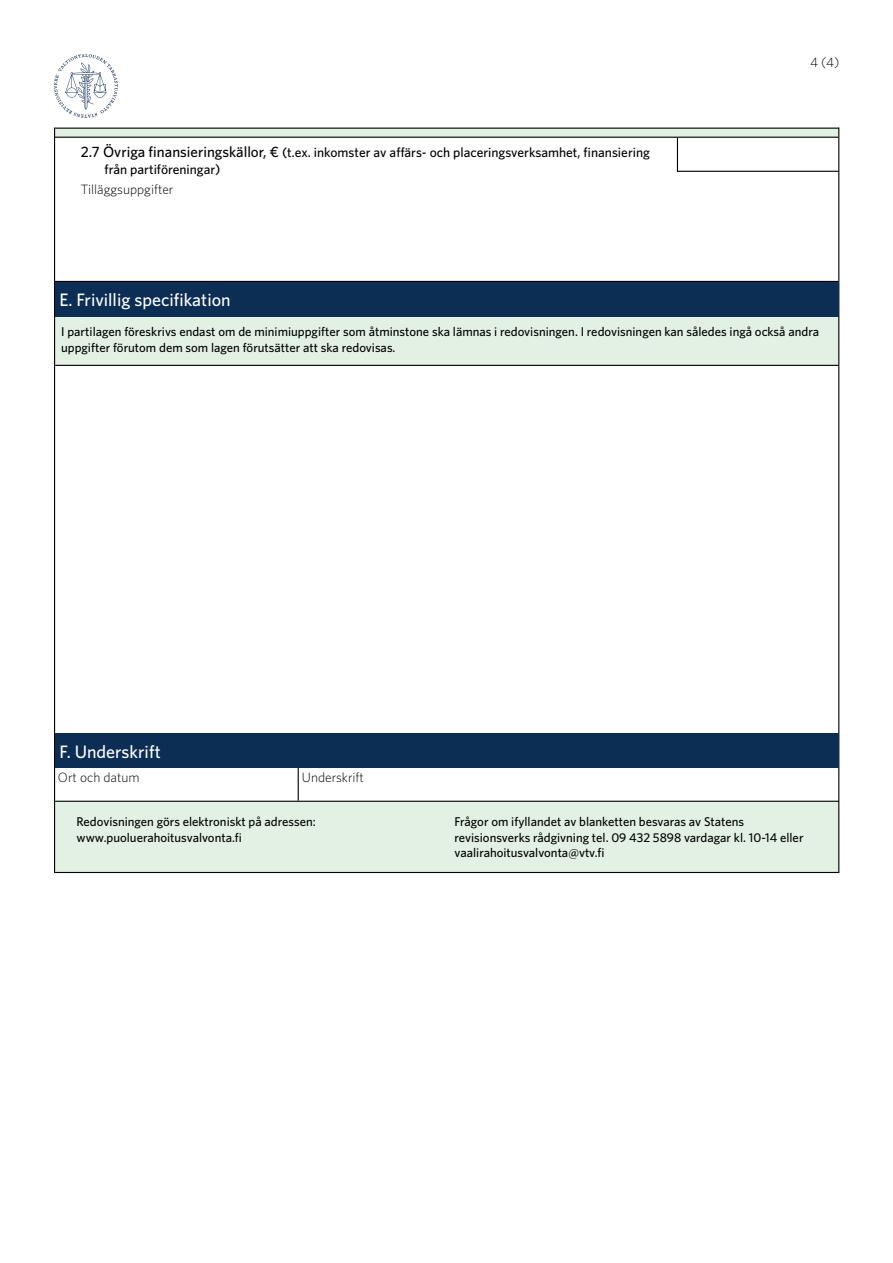
<style>
.page{position:relative;width:893px;height:1263px;background:#fff}
.page>*{position:absolute;margin:0;border:0;box-sizing:border-box;transform-origin:0 0}
.t1{font:500 18px "Whitney";color:#fff}
.t2{font:500 13.5px/16.2px "Whitney";color:#000}
.t3{font:300 13.5px "Whitney";color:#000}
.t4{font:500 12.75px/15.3px "Whitney";color:#000}
.s1{font-size:15px}
</style>
<div class="page">
<div style="left:55px;top:129px;width:784px;height:8px;background:#e3f0e4"></div>
<div style="left:55px;top:316px;width:784px;height:49px;background:#e3f0e4"></div>
<div style="left:55px;top:802px;width:784px;height:70px;background:#e3f0e4"></div>
<hr style="left:55px;top:128px;width:784px;height:1px;background:#000">
<hr style="left:55px;top:281px;width:783px;height:1px;background:#000">
<hr style="left:54px;top:128px;width:1px;height:745px;background:#000">
<hr style="left:838px;top:128px;width:1px;height:745px;background:#000">
<hr style="left:55px;top:872px;width:784px;height:1px;background:#000">
<hr style="left:55px;top:801px;width:784px;height:1px;background:#000">
<hr style="left:677px;top:171px;width:162px;height:1px;background:#000">
<hr style="left:677px;top:138px;width:1px;height:34px;background:#000">
<div style="left:55px;top:282px;width:783px;height:34px;background:#0c2d54"></div>
<div style="left:55px;top:734px;width:783px;height:34px;background:#0c2d54"></div>
<hr style="left:298px;top:768px;width:1px;height:33px;background:#000">
<svg style="left:54px;top:54px;width:64px;height:64px"></svg>
<hr style="left:55px;top:365px;width:784px;height:1px;background:#000">
<hr style="left:55px;top:137px;width:783px;height:1px;background:#000">
<p class="t2" style="left:105px;top:144px;width:547px;text-indent:-24px"><span class="s1">2.7 Övriga finansieringskällor, €</span> (t.ex. inkomster av affärs- och placeringsverksamhet, finansiering från partiföreningar)</p>
<p class="t3" style="left:81px;top:181px;width:94px">Tilläggsuppgifter</p>
<p class="t3" style="left:810px;top:53px;width:31px">4 (4)</p>
<h2 class="t1" style="left:59px;top:288px;width:173px">E. Frivillig specifikation</h2>
<p class="t4" style="left:61px;top:324px;width:759px">I partilagen föreskrivs endast om de minimiuppgifter som åtminstone ska lämnas i redovisningen. I redovisningen kan således ingå också andra uppgifter förutom dem som lagen förutsätter att ska redovisas.</p>
<h2 class="t1" style="left:59px;top:740px;width:103px">F. Underskrift</h2>
<p class="t3" style="left:58px;top:768px;width:83px">Ort och datum</p>
<p class="t3" style="left:302px;top:768px;width:64px">Underskrift</p>
<p class="t4" style="left:77px;top:814px;width:241px">Redovisningen görs elektroniskt på adressen: www.puoluerahoitusvalvonta.fi</p>
<p class="t4" style="left:455px;top:814px;width:350px">Frågor om ifyllandet av blanketten besvaras av Statens revisionsverks rådgivning tel. 09 432 5898 vardagar kl. 10-14 eller vaalirahoitusvalvonta@vtv.fi</p>
</div>
